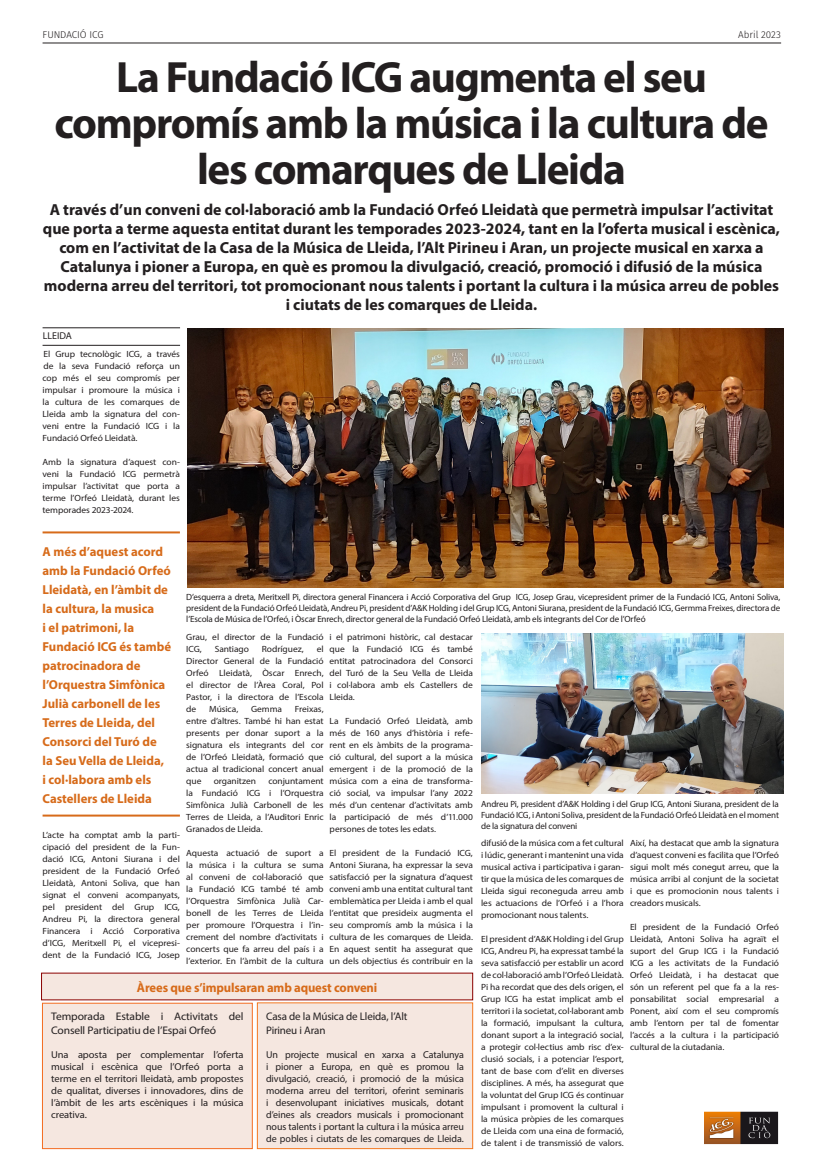
<style>
.page{position:relative;width:823px;height:1175px;background:#fff}
.page>*{position:absolute;margin:0;border:0;box-sizing:border-box;transform-origin:0 0}
.Titular{font:700 44px/46px "Myriad Pro";letter-spacing:-.03em;color:#231f20;text-align:center}
.Titular-2{font:700 16px/19px "Myriad Pro";color:#231f20;text-align:center}
.Destacat_Inside{font:700 13px/19px "Myriad Pro";color:#d76b1a}
.Text_destacat{font:700 13px "Myriad Pro";letter-spacing:-.01em;color:#d76b1a}
.Text_Diari{font:11px/14px "Myriad Pro";letter-spacing:-.01em;color:#231f20;scale:1.05 1}
.Text_destacat-2{font:11px/14px "Myriad Pro";letter-spacing:-.015em;color:#231f20}
.Text_destacat-3{font:10px/12px "Myriad Pro";letter-spacing:-.01em;color:#231f20;text-align:justify}
.Text_Diari-2{font:10px/12px "Myriad Pro";letter-spacing:-.01em;color:#231f20;text-align:justify;scale:1.05 1}
.LEAD{font:300 9.9px "Fira Sans";letter-spacing:-.01em;color:#231f20}
.Localitat{font:9.9px "Myriad Pro";letter-spacing:.005em;color:#231f20}
.Text_Diari-3{font:9px/12px "Myriad Pro";letter-spacing:-.005em;color:#231f20;text-align:justify;scale:1.05 1}
.Peu_de_foto{font:9px/10.8px "Myriad Pro";letter-spacing:-.015em;color:#231f20;text-align:justify}
</style>
<div class="page">
<img style="left:187px;top:328px;width:595px;height:259px">
<hr style="left:43px;top:43px;width:737px;height:1px;background:#231f20">
<hr style="left:43px;top:327px;width:137px;height:1px;background:#231f20">
<hr style="left:43px;top:345px;width:137px;height:1px;background:#231f20">
<div style="left:257px;top:1002px;width:215px;height:146px;background:#f5e7e0"></div>
<hr style="left:43px;top:531px;width:137px;height:2px;background:#d76b1a">
<hr style="left:43px;top:814px;width:137px;height:2px;background:#d76b1a">
<div style="left:41px;top:973px;width:431px;height:26px;background:#f5e7e0"></div>
<div style="left:42px;top:1003px;width:210px;height:145px;background:#f5e7e0"></div>
<div style="left:42px;top:1003px;width:210px;height:145px;border:1px solid #f36c21"></div>
<img style="left:704px;top:1111px;width:75px;height:34px">
<img style="left:481px;top:634px;width:301px;height:159px">
<p class="LEAD" style="left:43px;top:27px;width:62px">FUNDACIÓ ICG</p>
<p class="LEAD" style="left:737px;top:27px;width:44px">Abril 2023</p>
<p class="Titular" style="left:54px;top:53px;width:715px">La Fundació ICG augmenta el seu compromís amb la música i la cultura de les comarques de Lleida</p>
<p class="Titular-2" style="left:43px;top:199px;width:738px">A través d’un conveni de col·laboració amb la Fundació Orfeó Lleidatà que permetrà impulsar l’activitat que porta a terme aquesta entitat durant les temporades 2023-2024, tant en la l’oferta musical i escènica, com en l’activitat de la Casa de la Música de Lleida, l’Alt Pirineu i Aran, un projecte musical en xarxa a Catalunya i pioner a Europa, en què es promou la divulgació, creació, promoció i difusió de la música moderna arreu del territori, tot promocionant nous talents i portant la cultura i la música arreu de pobles i ciutats de les comarques de Lleida.</p>
<p class="Localitat" style="left:43px;top:330px;width:31px">LLEIDA</p>
<p class="Text_Diari-3" style="left:43px;top:348px;width:132px">El Grup tecnològic ICG, a través de la seva Fundació reforça un cop més el seu compromís per impulsar i promoure la música i la cultura de les comarques de Lleida amb la signatura del con&shy;veni entre la Fundació ICG i la Fundació Orfeó Lleidatà.</p>
<p class="Text_Diari-3" style="left:43px;top:456px;width:132px">Amb la signatura d’aquest con&shy;veni la Fundació ICG permetrà impulsar l’activitat que porta a terme l’Orfeó Lleidatà, durant les temporades 2023-2024.</p>
<p class="Destacat_Inside" style="left:43px;top:542px;width:130px">A més d’aquest acord amb la Fundació Orfeó<br>Lleidatà, en l’àmbit de la cultura, la musica<br>i el patrimoni, la<br>Fundació ICG és també patrocinadora de l’Orquestra Simfònica<br>Julià carbonell de les<br>Terres de Lleida, del<br>Consorci del Turó de<br>la Seu Vella de Lleida,<br>i col·labora amb els<br>Castellers de Lleida</p>
<p class="Peu_de_foto" style="left:186px;top:591px;width:595px">D’esquerra a dreta, Meritxell Pi, directora general Financera i Acció Corporativa del Grup ICG, Josep Grau, vicepresident primer de la Fundació ICG, Antoni Soliva, president de la Fundació Orfeó Lleidatà, Andreu Pi, president d’A&amp;K Holding i del Grup ICG, Antoni Siurana, president de la Fundació ICG, Germma Freixes, directora de l’Escola de Música de l’Orfeó, i Òscar Enrech, director general de la Fundació Orfeó Lleidatà, amb els integrants del Cor de l’Orfeó</p>
<p class="Text_Diari-3" style="left:186px;top:631px;width:132px">Grau, el director de la Fundació<br>ICG,</p>
<p class="Text_Diari-3" style="left:329px;top:631px;width:138px">i el patrimoni històric, cal destacar que la Fundació ICG és també entitat patrocinadora del Consorci del Turó de la Seu Vella de Lleida i col·labora amb els Castellers de Lleida.</p>
<p class="Text_Diari-3" style="left:329px;top:715px;width:138px">La Fundació Orfeó Lleidatà, amb més de 160 anys d’història i refe&shy;rent en els àmbits de la programa&shy;ció cultural, del suport a la música emergent i de la promoció de la música com a eina de transforma&shy;ció social, va impulsar l’any 2022 més d’un centenar d’activitats amb la participació de més d’11.000 persones de totes les edats.</p>
<p class="Text_Diari-3" style="left:329px;top:847px;width:138px">El president de la Fundació ICG, Antoni Siurana, ha expressar la seva satisfacció per la signatura d’aquest conveni amb una entitat cultural tant emblemàtica per Lleida i amb el qual l’entitat que presideix augmenta el seu compromís amb la música i la cultura de les comarques de Lleida.<br>En aquest sentit ha assegurat que un dels objectius és contribuir en la</p>
<p class="Text_Diari-3" style="left:186px;top:643px;width:132px;text-indent:130px">el Director General de la Fundació Orfeó Lleidatà, Òscar Enrech, el director de l’Àrea Coral, Pol Pastor, i la directora de l’Escola de</p>
<p class="Text_Diari-3" style="left:214px;top:643px;width:34px">Santiago</p>
<p class="Text_Diari-3" style="left:262px;top:643px;width:41px">Rodríguez,</p>
<p class="Text_Diari-3" style="left:209px;top:703px;width:29px">Música,</p>
<p class="Text_Diari-3" style="left:251px;top:703px;width:31px">Gemma</p>
<p class="Text_Diari-3" style="left:186px;top:703px;width:132px;text-indent:109px">Freixas, entre d’altres. També hi han estat presents per donar suport a la signatura els integrants del cor de l’Orfeó Lleidatà, formació que actua al tradicional concert anual que</p>
<p class="Text_Diari-3" style="left:186px;top:775px;width:132px;text-indent:82px">conjuntament la Fundació ICG i l’Orquestra Simfònica Julià Carbonell de les Terres de Lleida, a l’Auditori Enric Granados de Lleida.</p>
<p class="Text_Diari-3" style="left:186px;top:847px;width:132px">Aquesta actuació de suport a la música i la cultura se suma al conveni de col·laboració que la Fundació ICG també té amb l’Orquestra Simfònica Julià Car&shy;bonell de les Terres de Lleida per promoure l’Orquestra i l’in&shy;crement del nombre d’activitats i concerts que fa arreu del país i a l’exterior. En l’àmbit de la cultura</p>
<p class="Text_Diari-3" style="left:213px;top:775px;width:42px">organitzen</p>
<p class="Peu_de_foto" style="left:481px;top:799px;width:299px">Andreu Pi, president d’A&amp;K Holding i del Grup ICG, Antoni Siurana, president de la Fundació ICG, i Antoni Soliva, president de la Fundació Orfeó Lleidatà en el moment de la signatura del conveni</p>
<p class="Text_Diari-3" style="left:629px;top:837px;width:143px">Així, ha destacat que amb la signatura d’aquest conveni es facilita que l’Orfeó sigui molt més conegut arreu, que la música arribi al conjunt de la societat i que es promocionin nous talents i creadors musicals.</p>
<p class="Text_Diari-3" style="left:629px;top:921px;width:143px">El president de la Fundació Orfeó Lleidatà, Antoni Soliva ha agraït el suport del Grup ICG i la Fundació ICG a les activitats de la Fundació Orfeó Lleidatà, i ha destacat que són un referent pel que fa a la res&shy;ponsabilitat social empresarial a Ponent, així com el seu compromís amb l’entorn per tal de fomentar l’accés a la cultura i la participació cultural de la ciutadania.</p>
<p class="Text_Diari-3" style="left:43px;top:828px;width:132px">L’acte ha comptat amb la parti&shy;cipació del president de la Fun&shy;dació ICG, Antoni Siurana i del president de la Fundació Orfeó Lleidatà, Antoni Soliva, que han signat el conveni acompanyats, pel president del Grup ICG, Andreu Pi, la directora general Financera i Acció Corporativa d’ICG, Meritxell Pi, el vicepresi&shy;dent de la Fundació ICG, Josep</p>
<p class="Text_Diari-3" style="left:481px;top:837px;width:137px">difusió de la música com a fet cultural i lúdic, generant i mantenint una vida musical activa i participativa i garan&shy;tir que la música de les comarques de Lleida sigui reconeguda arreu amb les actuacions de l’Orfeó i a l’hora promocionant nous talents.</p>
<p class="Text_Diari-3" style="left:481px;top:933px;width:137px">El president d’A&amp;K Holding i del Grup ICG, Andreu Pi, ha expressat també la seva satisfacció per establir un acord de col·laboració amb l’Orfeó Lleidatà.<br>Pi ha recordat que des dels origen, el Grup ICG ha estat implicat amb el territori i la societat, col·laborant amb la formació, impulsant la cultura, donant suport a la integració social, a protegir col·lectius amb risc d’ex&shy;clusió socials, i a potenciar l’esport, tant de base com d’elit en diverses disciplines. A més, ha assegurat que la voluntat del Grup ICG és continuar impulsant i promovent la cultural i la música pròpies de les comarques de Lleida com una eina de formació, de talent i de transmissió de valors.</p>
<p class="Text_destacat" style="left:137px;top:978px;width:242px">Àrees que s’impulsaran amb aquest conveni</p>
<p class="Text_Diari" style="left:51px;top:1009px;width:184px">Temporada Estable i Activitats del<br>Consell Participatiu de l’Espai Orfeó</p>
<p class="Text_Diari-2" style="left:51px;top:1048px;width:184px">Una aposta per complementar l’oferta musical i escènica que l’Orfeó porta a terme en el territori lleidatà, amb propostes de qualitat, diverses i innovadores, dins de l’àmbit de les arts escèniques i la música creativa.</p>
<p class="Text_destacat-2" style="left:266px;top:1008px;width:143px">Casa de la Música de Lleida, l’Alt<br>Pirineu i Aran</p>
<p class="Text_destacat-3" style="left:266px;top:1048px;width:199px">Un projecte musical en xarxa a Catalunya i pioner a Europa, en què es promou la divulgació, creació, i promoció de la música moderna arreu del territori, oferint seminaris i desenvolupant iniciatives musicals, dotant d’eines als creadors musicals i promocionant nous talents i portant la cultura i la música arreu de pobles i ciutats de les comarques de Lleida.</p>
</div>
